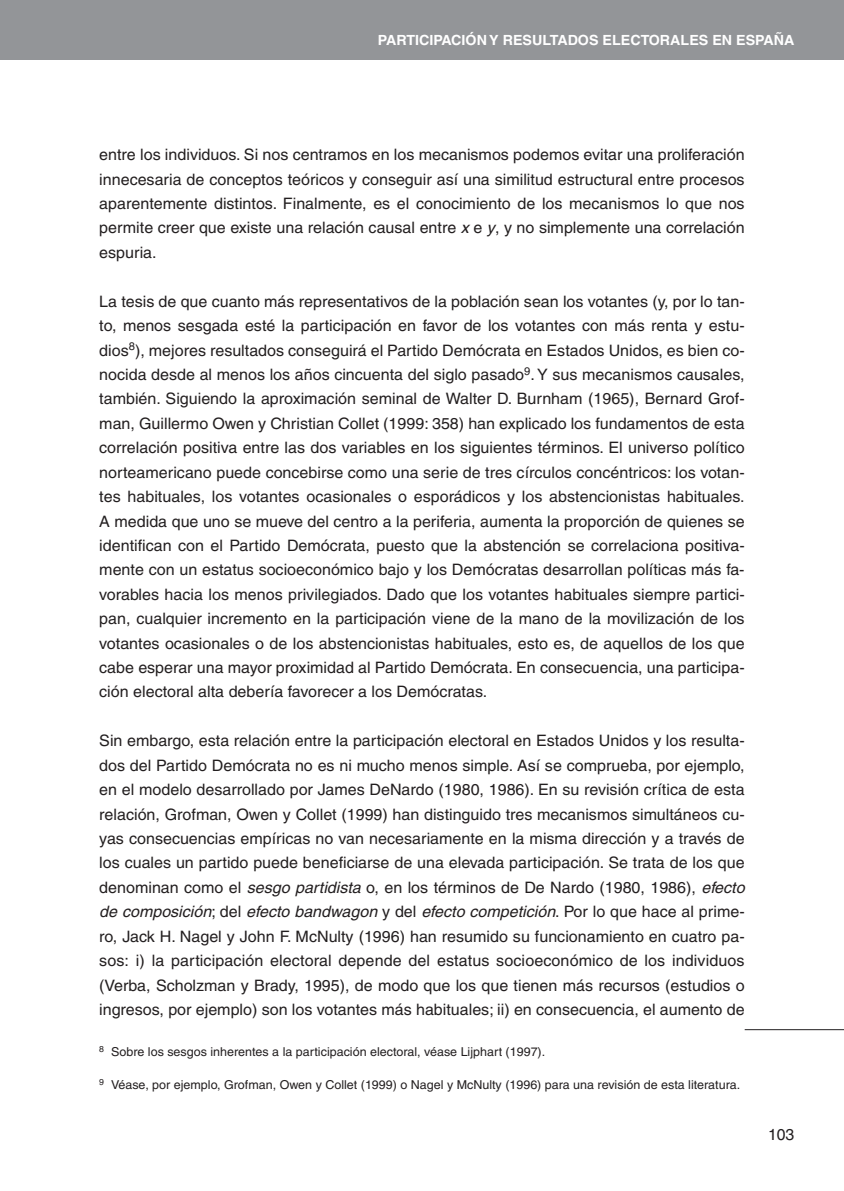
<style>
.page{position:relative;width:844px;height:1191px;background:#fff}
.page>*{position:absolute;margin:0;border:0;box-sizing:border-box;transform-origin:0 0}
.t1{font:15.75px/24.3px "Helvetica";color:#231f20;text-align:justify}
.t2{font:700 14px "Helvetica";color:#fff}
.t3{font:12.25px "Helvetica";color:#231f20}
.s1{font-style:italic}
</style>
<div class="page">
<div style="left:0;top:0;width:843px;height:60px;background:#939598"></div>
<hr style="left:744px;top:1029px;width:99px;height:1px;background:#231f20">
<p class="t2" style="left:378px;top:35px;width:418px">PARTICIPACIÓN Y RESULTADOS ELECTORALES EN ESPAÑA</p>
<p class="t1" style="left:99px;top:144px;width:646px">entre los individuos. Si nos centramos en los mecanismos podemos evitar una proliferación innecesaria de conceptos teóricos y conseguir así una similitud estructural entre procesos aparentemente distintos. Finalmente, es el conocimiento de los mecanismos lo que nos permite creer que existe una relación causal entre <span class="s1">x</span>e <span class="s1">y</span>, y no simplemente una correlación espuria.</p>
<p class="t1" style="left:99px;top:290px;width:646px">La tesis de que cuanto más representativos de la población sean los votantes (y, por lo tan&shy;to, menos sesgada esté la participación en favor de los votantes con más renta y estu&shy;dios<sup>8</sup>), mejores resultados conseguirá el Partido Demócrata en Estados Unidos, es bien co&shy;nocida desde al menos los años cincuenta del siglo pasado<sup>9</sup>. Y sus mecanismos causales, también. Siguiendo la aproximación seminal de Walter D. Burnham (1965), Bernard Grof&shy;man, Guillermo Owen y Christian Collet (1999: 358) han explicado los fundamentos de esta correlación positiva entre las dos variables en los siguientes términos. El universo político norteamericano puede concebirse como una serie de tres círculos concéntricos: los votan&shy;tes habituales, los votantes ocasionales o esporádicos y los abstencionistas habituales.<br>A medida que uno se mueve del centro a la periferia, aumenta la proporción de quienes se identifican con el Partido Demócrata, puesto que la abstención se correlaciona positiva&shy;mente con un estatus socioeconómico bajo y los Demócratas desarrollan políticas más fa&shy;vorables hacia los menos privilegiados. Dado que los votantes habituales siempre partici&shy;pan, cualquier incremento en la participación viene de la mano de la movilización de los votantes ocasionales o de los abstencionistas habituales, esto es, de aquellos de los que cabe esperar una mayor proximidad al Partido Demócrata. En consecuencia, una participa&shy;ción electoral alta debería favorecer a los Demócratas.</p>
<p class="t1" style="left:99px;top:730px;width:650px;text-align:left">Sin embargo, esta relación entre la participación electoral en Estados Unidos y los resulta&shy;dos del Partido Demócrata no es ni mucho menos simple. Así se comprueba, por ejemplo, en el modelo desarrollado por James DeNardo (1980, 1986). En su revisión crítica de esta relación, Grofman, Owen y Collet (1999) han distinguido tres mecanismos simultáneos cu&shy;yas consecuencias empíricas no van necesariamente en la misma dirección y a través de los cuales un partido puede beneficiarse de una elevada participación. Se trata de los que denominan como el <span class="s1">sesgo partidista</span> o, en los términos de De Nardo (1980, 1986), <span class="s1">efecto de composición</span>; d e l <span class="s1">efecto bandwagon</span> y d e l <span class="s1">efecto competición</span>. Po r l o q u e h a c e a l p r i m e - ro, Jack H. Nagel y John F. McNulty (1996) han resumido su funcionamiento en cuatro pa&shy;sos: i) la participación electoral depende del estatus socioeconómico de los individuos (Verba, Scholzman y Brady, 1995), de modo que los que tienen más recursos (estudios o ingresos, por ejemplo) son los votantes más habituales; ii) en consecuencia, el aumento de</p>
<p class="t3" style="left:99px;top:1047px;width:447px"><sup>8</sup> Sobre los sesgos inherentes a la participación electoral, véase Lijphart (1997).</p>
<p class="t3" style="left:99px;top:1080px;width:642px"><sup>9</sup> Véase, por ejemplo, Grofman, Owen y Collet (1999) o Nagel y McNulty (1996) para una revisión de esta literatura.</p>
<p class="t1" style="left:767px;top:1124px;width:28px">103</p>
</div>
